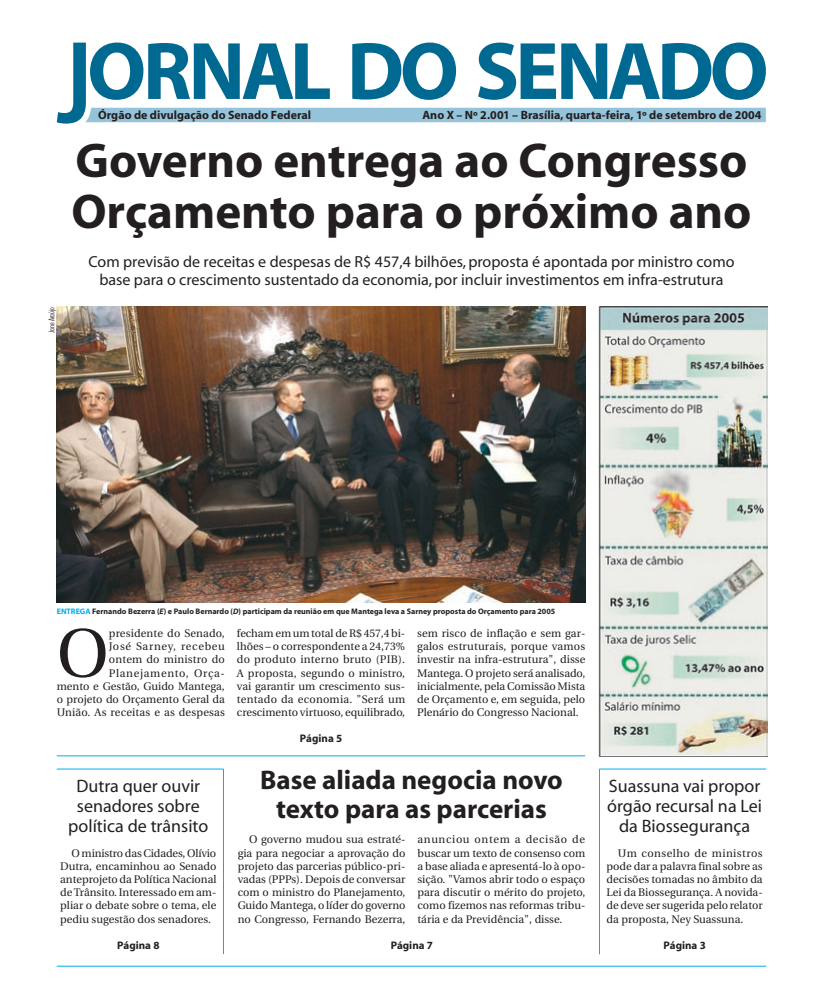
<style>
.page{position:relative;width:823px;height:1007px;background:#fff}
.page>*{position:absolute;margin:0;border:0;box-sizing:border-box;transform-origin:0 0}
.t1{font:68.2px "Utopia";color:#231f20}
.t2{font:700 49px/51px "Myriad";color:#231f20}
.t3{font:700 27px/29px "Myriad";color:#231f20;text-align:center}
.t4{font:18px/20px "Myriad";color:#231f20;text-align:center}
.t5{font:16px/18px "Myriad";color:#231f20;text-align:center}
.t6{font:700 12px "Myriad";color:#231f20}
.t7{font:11px/13.2px "Utopia";color:#231f20;text-align:justify}
.t8{font:700 11px "Myriad";color:#231f20}
.t9{font:700 8px "Myriad";color:#231f20}
.t10{font:300 condensed 8px "Futura BT";color:#231f20}
.s1{color:#00aeef}
.s2{font-style:italic}
</style>
<div class="page">
<svg style="left:57px;top:43px;width:708px;height:80px"></svg>
<hr style="left:57px;top:965px;width:708px;height:1px;background:#00aeef">
<hr style="left:599px;top:768px;width:166px;height:1px;background:#00aeef">
<hr style="left:599px;top:769px;width:1px;height:185px;background:#00aeef">
<hr style="left:57px;top:768px;width:166px;height:1px;background:#00aeef">
<hr style="left:223px;top:769px;width:1px;height:184px;background:#00aeef">
<hr style="left:57px;top:755px;width:528px;height:1px;background:#00aeef">
<img style="left:57px;top:307px;width:528px;height:295px">
<img style="left:598px;top:307px;width:169px;height:449px">
<p class="t10" style="left:47px;top:333px;width:28px;rotate:-90deg">Jane Araújo</p>
<p class="t6" style="left:98px;top:108px;width:214px">Órgão de divulgação do Senado Federal</p>
<h2 class="t2" style="left:71px;top:137px;width:681px">Governo entrega ao Congresso<br>Orçamento para o próximo ano</h2>
<h3 class="t5" style="left:88px;top:253px;width:647px">Com previsão de receitas e despesas de R$ 457,4 bilhões, proposta é apontada por ministro como base para o crescimento sustentado da economia, por incluir investimentos em infra-estrutura</h3>
<p class="t6" style="left:422px;top:108px;width:340px">Ano X – Nº 2.001 – Brasília, quarta-feira, 1º de setembro de 2004</p>
<p class="t9" style="left:57px;top:607px;width:499px"><span class="s1">ENTREGA</span> Fernando Bezerra (<span class="s2">E</span>) e Paulo Bernardo (<span class="s2">D</span>) participam da reunião em que Mantega leva a Sarney proposta do Orçamento para 2005</p>
<h1 class="t1" style="left:57px;top:615px;width:53px">O</h1>
<p class="t7" style="left:57px;top:626px;width:170px;text-align:right">presidente do Senado,<br>José Sarney, recebeu<br>ontem do ministro do<br>Planejamento, Orça-<br>mento e Gestão, Guido Mantega, o projeto do Orçamento Geral da<br>União. As receitas e as despesas</p>
<p class="t7" style="left:237px;top:626px;width:170px">fecham em um total de R$ 457,4 bi&shy;lhões – o correspondente a 24,73% do produto interno bruto (PIB).<br>A proposta, segundo o ministro, vai garantir um crescimento sus&shy;tentado da economia. "Será um crescimento virtuoso, equilibrado,</p>
<p class="t7" style="left:417px;top:626px;width:170px">sem risco de inflação e sem gar&shy;galos estruturais, porque vamos investir na infra-estrutura", disse Mantega. O projeto será analisado, inicialmente, pela Comissão Mista de Orçamento e, em seguida, pelo Plenário do Congresso Nacional.</p>
<p class="t8" style="left:300px;top:732px;width:44px">Página 5</p>
<h3 class="t3" style="left:260px;top:766px;width:304px">Base aliada negocia novo texto para as parcerias</h3>
<p class="t7" style="left:237px;top:833px;width:169px;text-indent:11px">O governo mudou sua estraté&shy;gia para negociar a aprovação do projeto das parcerias público-pri&shy;vadas (PPPs). Depois de conversar com o ministro do Planejamento, Guido Mantega, o líder do governo no Congresso, Fernando Bezerra,</p>
<p class="t7" style="left:417px;top:833px;width:169px">anunciou ontem a decisão de buscar um texto de consenso com a base aliada e apresentá-lo à opo&shy;sição. "Vamos abrir todo o espaço para discutir o mérito do projeto, como fizemos nas reformas tribu&shy;tária e da Previdência", disse.</p>
<p class="t8" style="left:390px;top:939px;width:44px">Página 7</p>
<h3 class="t4" style="left:68px;top:776px;width:141px">Dutra quer ouvir senadores sobre política de trânsito</h3>
<p class="t7" style="left:60px;top:846px;width:158px;text-indent:11px">O ministro das Cidades, Olívio Dutra, encaminhou ao Senado anteprojeto da Política Nacional de Trânsito. Interessado em am&shy;pliar o debate sobre o tema, ele pediu sugestão dos senadores.</p>
<p class="t8" style="left:117px;top:939px;width:44px">Página 8</p>
<h3 class="t4" style="left:607px;top:776px;width:156px">Suassuna vai propor órgão recursal na Lei da Biossegurança</h3>
<p class="t7" style="left:606px;top:846px;width:157px;text-indent:11px">Um conselho de ministros pode dar a palavra final sobre as decisões tomadas no âmbito da Lei da Biossegurança. A novida&shy;de deve ser sugerida pelo relator da proposta, Ney Suassuna.</p>
<p class="t8" style="left:663px;top:939px;width:44px">Página 3</p>
</div>
